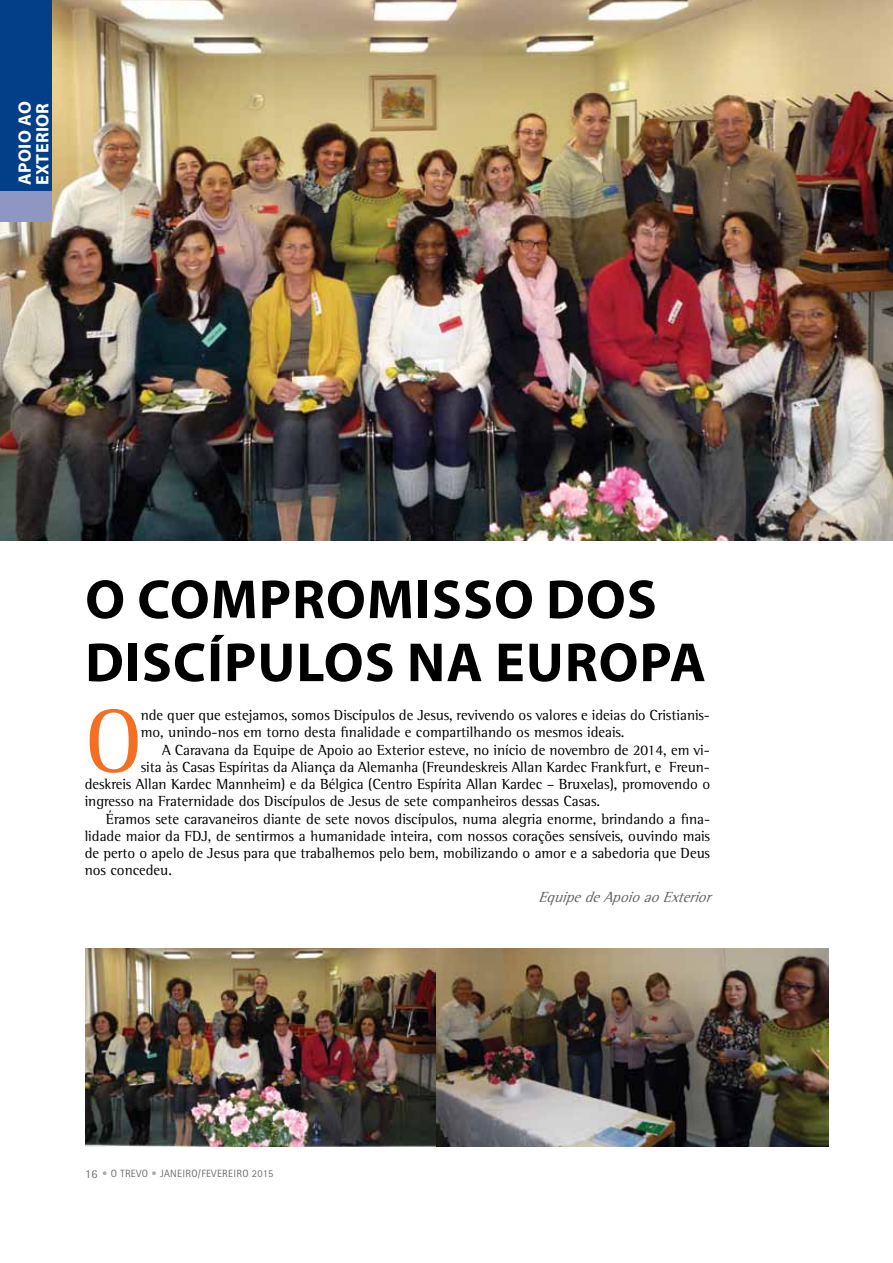
<style>
.page{position:relative;width:893px;height:1263px;background:#fff}
.page>*{position:absolute;margin:0;border:0;box-sizing:border-box;transform-origin:0 0}
.t1{font:91.95px "Rotis Semi Serif";color:#f36f21}
.t2{font:700 55.5px/63px "Myriad Pro";letter-spacing:.02em;color:#000}
.t3{font:700 18px/17.5px "Myriad Pro";color:#fff}
.t4{font:15px/17.2px "Rotis Semi Serif";color:#000}
.t5{font:italic 15px "Rotis Semi Serif";color:#636466}
.t6{font:10.5px "Rotis Sans Serif";letter-spacing:.03em;color:#6d6e71}
.s1{font-size:12px}
.s2{color:#a7a9ac}
</style>
<div class="page">
<img style="left:0;top:0;width:893px;height:541px">
<div style="left:0;top:0;width:51px;height:196px;background:#023f88"></div>
<div style="left:0;top:191px;width:51px;height:31px;background:#8e97c3"></div>
<img style="left:85px;top:948px;width:743px;height:198px">
<p class="t3" style="left:16px;top:185px;width:84px;rotate:-90deg">APOIO AO<br>EXTERIOR</p>
<p class="t3" style="left:16px;top:143px;width:40px;text-indent:-42px;rotate:-90deg">O<br>R</p>
<h2 class="t2" style="left:85px;top:566px;width:622px">O COMPROMISSO DOS<br>DISCÍPULOS NA EUROPA</h2>
<h1 class="t1" style="left:85px;top:687px;width:59px">O</h1>
<p class="t4" style="left:141px;top:706px;width:571px">nde quer que estejamos, somos Discípulos de Jesus, revivendo os valores e ideias do Cristianis&shy;mo, unindo-nos em torno desta finalidade e compartilhando os mesmos ideais.</p>
<p class="t4" style="left:162px;top:741px;width:549px">A Caravana da Equipe de Apoio ao Exterior esteve, no início de novembro de 2014, em vi-</p>
<p class="t4" style="left:141px;top:758px;width:571px">sita às Casas Espíritas da Aliança da Alemanha (Freundeskreis Allan Kardec Frankfurt, e Freun-</p>
<p class="t4" style="left:85px;top:775px;width:627px">deskreis Allan Kardec Mannheim) e da Bélgica (Centro Espírita Allan Kardec – Bruxelas), promovendo o</p>
<p class="t4" style="left:85px;top:793px;width:517px">ingresso na Fraternidade dos Discípulos de Jesus de sete companheiros dessas Casas.</p>
<p class="t4" style="left:106px;top:810px;width:606px">Éramos sete caravaneiros diante de sete novos discípulos, numa alegria enorme, brindando a fina-</p>
<p class="t4" style="left:85px;top:827px;width:627px">lidade maior da FDJ, de sentirmos a humanidade inteira, com nossos corações sensíveis, ouvindo mais</p>
<p class="t4" style="left:85px;top:844px;width:627px">de perto o apelo de Jesus para que trabalhemos pelo bem, mobilizando o amor e a sabedoria que Deus</p>
<p class="t4" style="left:85px;top:862px;width:89px">nos concedeu.</p>
<p class="t5" style="left:538px;top:888px;width:180px">EquipedeApoioaoExterior</p>
<p class="t6" style="left:85px;top:1167px;width:128px"><span class="s1">16</span> <span class="s2">•</span> O TREVO <span class="s2">•</span> JANEIRO/FEVERE</p>
<p class="t6" style="left:233px;top:1167px;width:42px">IRO 2015</p>
</div>
